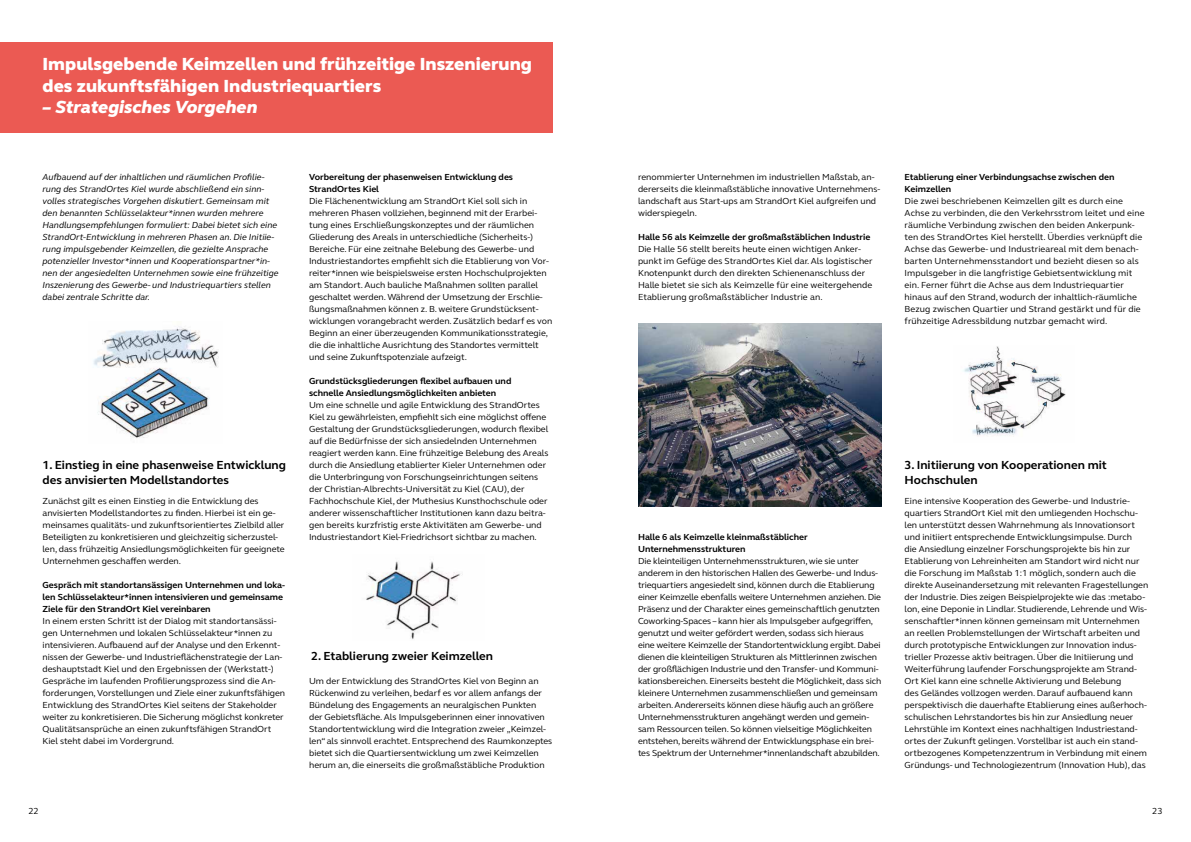
<style>
.page{position:relative;width:1191px;height:842px;background:#fff}
.page>*{position:absolute;margin:0;border:0;box-sizing:border-box;transform-origin:0 0}
.t1{font:800 18px/21.6px "FS Elliot Pro";color:#fff}
.t2{font:italic 800 18px "FS Elliot Pro";color:#fff}
.t3{font:700 12px/14.4px "FS Elliot Pro";color:#000}
.t4{font:9px/12px "FS Elliot Pro";color:#000}
.t5{font:italic 9px/12px "FS Elliot Pro";color:#000}
.t6{font:700 9px/12px "FS Elliot Pro";color:#000}
</style>
<div class="page">
<div style="left:0;top:42px;width:553px;height:91px;background:#eb5a53"></div>
<img style="left:93px;top:327px;width:126px;height:111px">
<img style="left:366px;top:561px;width:97px;height:79px">
<img style="left:963px;top:346px;width:103px;height:90px">
<img style="left:638px;top:323px;width:244px;height:183px">
<h1 class="t1" style="left:43px;top:53px;width:491px">Impulsgebende Keimzellen und frühzeitige Inszenierung des zukunftsfähigen Industriequartiers</h1>
<h1 class="t2" style="left:43px;top:95px;width:216px">– Strategisches Vorgehen</h1>
<p class="t5" style="left:43px;top:171px;width:238px">Aufbauend auf der inhaltlichen und räumlichen Profilie&shy;rung des StrandOrtes Kiel wurde abschließend ein sinn&shy;volles strategisches Vorgehen diskutiert. Gemeinsam mit den benannten Schlüsselakteur*innen wurden mehrere Handlungsempfehlungen formuliert: Dabei bietet sich eine StrandOrt-Entwicklung in mehreren Phasen an. Die Initiie&shy;rung impulsgebender Keimzellen, die gezielte Ansprache potenzieller Investor*innen und Kooperationspartner*in&shy;nen der angesiedelten Unternehmen sowie eine frühzeitige Inszenierung des Gewerbe- und Industriequartiers stellen dabei zentrale Schritte dar.</p>
<h2 class="t3" style="left:43px;top:458px;width:245px">1. Einstieg in eine phasenweise Entwicklung des anvisierten Modellstandortes</h2>
<p class="t4" style="left:43px;top:495px;width:244px">Zunächst gilt es einen Einstieg in die Entwicklung des anvisierten Modellstandortes zu finden. Hierbei ist ein ge&shy;meinsames qualitäts- und zukunftsorientiertes Zielbild aller Beteiligten zu konkretisieren und gleichzeitig sicherzustel&shy;len, dass frühzeitig Ansiedlungsmöglichkeiten für geeignete Unternehmen geschaffen werden.</p>
<p class="t6" style="left:43px;top:579px;width:244px">Gespräch mit standortansässigen Unternehmen und loka&shy;len Schlüsselakteur*innen intensivieren und gemeinsame<br>Ziele für den StrandOrt Kiel vereinbaren</p>
<p class="t4" style="left:43px;top:615px;width:244px">In einem ersten Schritt ist der Dialog mit standortansässi&shy;gen Unternehmen und lokalen Schlüsselakteur*innen zu intensivieren. Aufbauend auf der Analyse und den Erkennt&shy;nissen der Gewerbe- und Industrieflächenstrategie der Lan&shy;deshauptstadt Kiel und den Ergebnissen der (Werkstatt-)<br>Gespräche im laufenden Profilierungsprozess sind die An&shy;forderungen, Vorstellungen und Ziele einer zukunftsfähigen Entwicklung des StrandOrtes Kiel seitens der Stakeholder weiter zu konkretisieren. Die Sicherung möglichst konkreter Qualitätsansprüche an einen zukunftsfähigen StrandOrt Kiel steht dabei im Vordergrund.</p>
<p class="t6" style="left:309px;top:171px;width:205px">Vorbereitung der phasenweisen Entwicklung des<br>StrandOrtes Kiel</p>
<p class="t4" style="left:309px;top:195px;width:245px">Die Flächenentwicklung am StrandOrt Kiel soll sich in mehreren Phasen vollziehen, beginnend mit der Erarbei&shy;tung eines Erschließungskonzeptes und der räumlichen Gliederung des Areals in unterschiedliche (Sicherheits-)<br>Bereiche. Für eine zeitnahe Belebung des Gewerbe- und Industriestandortes empfiehlt sich die Etablierung von Vor&shy;reiter*innen wie beispielsweise ersten Hochschulprojekten am Standort. Auch bauliche Maßnahmen sollten parallel geschaltet werden. Während der Umsetzung der Erschlie&shy;ßungsmaßnahmen können z. B. weitere Grundstücksent&shy;wicklungen vorangebracht werden. Zusätzlich bedarf es von Beginn an einer überzeugenden Kommunikationsstrategie, die die inhaltliche Ausrichtung des Standortes vermittelt und seine Zukunftspotenziale aufzeigt.</p>
<p class="t6" style="left:309px;top:375px;width:204px">Grundstücksgliederungen flexibel aufbauen und schnelle Ansiedlungsmöglichkeiten anbieten</p>
<p class="t4" style="left:309px;top:399px;width:241px">Um eine schnelle und agile Entwicklung des StrandOrtes Kiel zu gewährleisten, empfiehlt sich eine möglichst offene Gestaltung der Grundstücksgliederungen, wodurch flexibel auf die Bedürfnisse der sich ansiedelnden Unternehmen reagiert werden kann. Eine frühzeitige Belebung des Areals durch die Ansiedlung etablierter Kieler Unternehmen oder die Unterbringung von Forschungseinrichtungen seitens der Christian-Albrechts-Universität zu Kiel (CAU), der Fachhochschule Kiel, der Muthesius Kunsthochschule oder anderer wissenschaftlicher Institutionen kann dazu beitra&shy;gen bereits kurzfristig erste Aktivitäten am Gewerbe- und Industriestandort Kiel-Friedrichsort sichtbar zu machen.</p>
<h2 class="t3" style="left:311px;top:649px;width:183px">2. Etablierung zweier Keimzellen</h2>
<p class="t4" style="left:309px;top:675px;width:245px">Um der Entwicklung des StrandOrtes Kiel von Beginn an Rückenwind zu verleihen, bedarf es vor allem anfangs der Bündelung des Engagements an neuralgischen Punkten<br>der Gebietsfläche. Als Impulsgeberinnen einer innovativen Standortentwicklung wird die Integration zweier „Keimzel&shy;len“ als sinnvoll erachtet. Entsprechend des Raumkonzeptes bietet sich die Quartiersentwicklung um zwei Keimzellen herum an, die einerseits die großmaßstäbliche Produktion</p>
<p class="t4" style="left:638px;top:171px;width:244px">renommierter Unternehmen im industriellen Maßstab, an&shy;dererseits die kleinmaßstäbliche innovative Unternehmens&shy;landschaft aus Start-ups am StrandOrt Kiel aufgreifen und widerspiegeln.</p>
<p class="t6" style="left:638px;top:231px;width:234px">Halle 56 als Keimzelle der großmaßstäblichen Industrie</p>
<p class="t4" style="left:638px;top:243px;width:236px">Die Halle 56 stellt bereits heute einen wichtigen Anker&shy;punkt im Gefüge des StrandOrtes Kiel dar. Als logistischer Knotenpunkt durch den direkten Schienenanschluss der Halle bietet sie sich als Keimzelle für eine weitergehende Etablierung großmaßstäblicher Industrie an.</p>
<p class="t6" style="left:904px;top:171px;width:211px">Etablierung einer Verbindungsachse zwischen den<br>Keimzellen</p>
<p class="t4" style="left:904px;top:195px;width:241px">Die zwei beschriebenen Keimzellen gilt es durch eine Achse zu verbinden, die den Verkehrsstrom leitet und eine räumliche Verbindung zwischen den beiden Ankerpunk&shy;ten des StrandOrtes Kiel herstellt. Überdies verknüpft die Achse das Gewerbe- und Industrieareal mit dem benach&shy;barten Unternehmensstandort und bezieht diesen so als Impulsgeber in die langfristige Gebietsentwicklung mit ein. Ferner führt die Achse aus dem Industriequartier hinaus auf den Strand, wodurch der inhaltlich-räumliche Bezug zwischen Quartier und Strand gestärkt und für die frühzeitige Adressbildung nutzbar gemacht wird.</p>
<p class="t6" style="left:638px;top:531px;width:171px">Halle 6 als Keimzelle kleinmaßstäblicher<br>Unternehmensstrukturen</p>
<p class="t4" style="left:638px;top:555px;width:245px">Die kleinteiligen Unternehmensstrukturen, wie sie unter anderem in den historischen Hallen des Gewerbe- und Indus&shy;triequartiers angesiedelt sind, können durch die Etablierung einer Keimzelle ebenfalls weitere Unternehmen anziehen. Die Präsenz und der Charakter eines gemeinschaftlich genutzten Coworking-Spaces – kann hier als Impulsgeber aufgegriffen, genutzt und weiter gefördert werden, sodass sich hieraus eine weitere Keimzelle der Standortentwicklung ergibt. Dabei dienen die kleinteiligen Strukturen als Mittlerinnen zwischen der großflächigen Industrie und den Transfer- und Kommuni&shy;kationsbereichen. Einerseits besteht die Möglichkeit, dass sich kleinere Unternehmen zusammenschließen und gemeinsam arbeiten. Andererseits können diese häufig auch an größere Unternehmensstrukturen angehängt werden und gemein&shy;sam Ressourcen teilen. So können vielseitige Möglichkeiten entstehen, bereits während der Entwicklungsphase ein brei&shy;tes Spektrum der Unternehmer*innenlandschaft abzubilden.</p>
<h2 class="t3" style="left:904px;top:458px;width:204px">3. Initiierung von Kooperationen mit<br>Hochschulen</h2>
<p class="t4" style="left:904px;top:495px;width:245px">Eine intensive Kooperation des Gewerbe- und Industrie&shy;quartiers StrandOrt Kiel mit den umliegenden Hochschu&shy;len unterstützt dessen Wahrnehmung als Innovationsort und initiiert entsprechende Entwicklungsimpulse. Durch<br>die Ansiedlung einzelner Forschungsprojekte bis hin zur Etablierung von Lehreinheiten am Standort wird nicht nur die Forschung im Maßstab 1:1 möglich, sondern auch die direkte Auseinandersetzung mit relevanten Fragestellungen der Industrie. Dies zeigen Beispielprojekte wie das :metabo&shy;lon, eine Deponie in Lindlar. Studierende, Lehrende und Wis&shy;senschaftler*innen können gemeinsam mit Unternehmen an reellen Problemstellungen der Wirtschaft arbeiten und durch prototypische Entwicklungen zur Innovation indus&shy;trieller Prozesse aktiv beitragen. Über die Initiierung und Weiterführung laufender Forschungsprojekte am Strand-Ort Kiel kann eine schnelle Aktivierung und Belebung<br>des Geländes vollzogen werden. Darauf aufbauend kann perspektivisch die dauerhafte Etablierung eines außerhoch&shy;schulischen Lehrstandortes bis hin zur Ansiedlung neuer Lehrstühle im Kontext eines nachhaltigen Industriestand&shy;ortes der Zukunft gelingen. Vorstellbar ist auch ein stand&shy;ortbezogenes Kompetenzzentrum in Verbindung mit einem Gründungs- und Technologiezentrum (Innovation Hub), das</p>
<p class="t4" style="left:28px;top:804px;width:12px">22</p>
<p class="t4" style="left:1152px;top:804px;width:12px">23</p>
</div>
